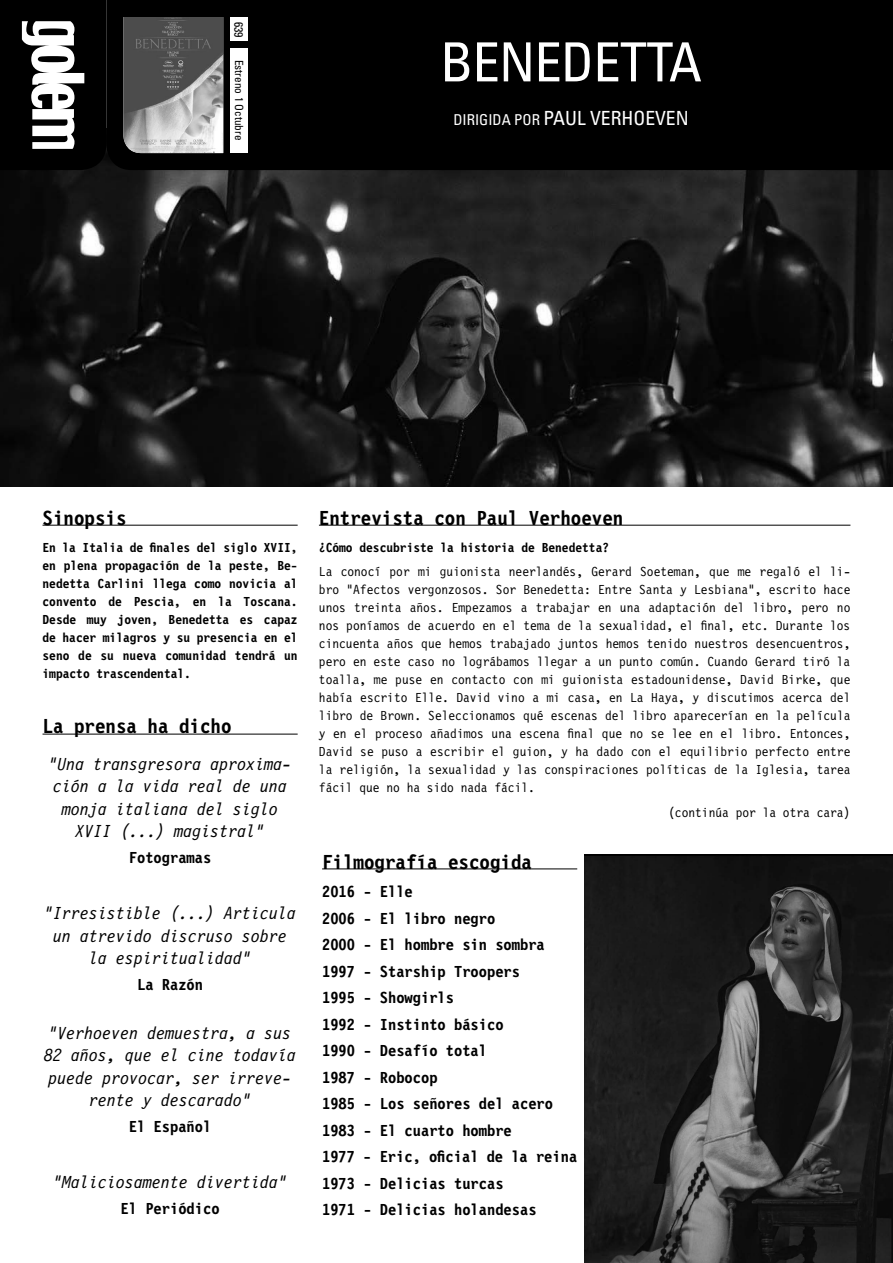
<style>
.page{position:relative;width:893px;height:1263px;background:#fff}
.page>*{position:absolute;margin:0;border:0;box-sizing:border-box;transform-origin:0 0}
.t1{font:condensed 54px "Univers";letter-spacing:-.01em;color:#fff}
.t2{font:700 21px "Letter Gothic 12 Pitch BT";color:#000}
.t3{font:condensed 19.5px "Univers";color:#fff}
.t4{font:italic 18px/22.5px "Letter Gothic 12 Pitch BT";color:#000;text-align:center}
.t5{font:700 16.5px/26.5px "Letter Gothic 12 Pitch BT";color:#000}
.t6{font:13.5px/18px "Letter Gothic 12 Pitch BT";color:#000;text-align:justify}
.t7{font:700 13.5px/18px "Letter Gothic 12 Pitch BT";color:#000;text-align:justify}
.t8{font:condensed 12px "Univers";color:#000}
.t9{font:condensed 11.25px "Univers";color:#000}
.s1{font-size:15px}
</style>
<div class="page">
<img style="left:0;top:170px;width:893px;height:317px">
<div style="left:106px;top:0;width:787px;height:170px;background:#000"></div>
<img style="left:123px;top:17px;width:100px;height:136px">
<div style="left:231px;top:17px;width:17px;height:23px;background:#fff"></div>
<div style="left:231px;top:48px;width:17px;height:105px;background:#fff"></div>
<hr style="left:43px;top:525px;width:255px;height:1px;background:#000">
<hr style="left:319px;top:525px;width:531px;height:1px;background:#000">
<svg style="left:0;top:0;width:106px;height:170px"></svg>
<hr style="left:43px;top:734px;width:255px;height:1px;background:#000">
<img style="left:585px;top:854px;width:308px;height:409px">
<hr style="left:322px;top:868px;width:255px;height:1px;background:#000">
<p class="t8" style="left:246px;top:22px;width:17px;rotate:90deg">639</p>
<p class="t9" style="left:246px;top:60px;width:82px;rotate:90deg">Estreno 1 Octubre</p>
<h1 class="t1" style="left:440px;top:28px;width:263px">BENEDETTA</h1>
<h3 class="t3" style="left:453px;top:105px;width:237px"><span class="s1">DIRIGIDA POR</span> PAUL VERHOEVEN</h3>
<h2 class="t2" style="left:43px;top:506px;width:85px">Sinopsis</h2>
<h2 class="t2" style="left:319px;top:506px;width:306px">Entrevista con Paul Verhoeven</h2>
<p class="t7" style="left:43px;top:539px;width:257px">En la Italia de finales del siglo XVII, en plena propagación de la peste, Be&shy;nedetta Carlini llega como novicia al convento de Pescia, en la Toscana.<br>Desde muy joven, Benedetta es capaz de hacer milagros y su presencia en el seno de su nueva comunidad tendrá un impacto trascendental.</p>
<p class="t7" style="left:319px;top:539px;width:292px">¿Cómo descubriste la historia de Benedetta?</p>
<p class="t6" style="left:319px;top:563px;width:533px">La conocí por mi guionista neerlandés, Gerard Soeteman, que me regaló el li&shy;bro “Afectos vergonzosos. Sor Benedetta: Entre Santa y Lesbiana”, escrito hace unos treinta años. Empezamos a trabajar en una adaptación del libro, pero no nos poníamos de acuerdo en el tema de la sexualidad, el final, etc. Durante los cincuenta años que hemos trabajado juntos hemos tenido nuestros desencuentros, pero en este caso no lográbamos llegar a un punto común. Cuando Gerard tiró la toalla, me puse en contacto con mi guionista estadounidense, David Birke, que había escrito Elle. David vino a mi casa, en La Haya, y discutimos acerca del libro de Brown. Seleccionamos qué escenas del libro aparecerían en la película y en el proceso añadimos una escena final que no se lee en el libro. Entonces, David se puso a escribir el guion, y ha dado con el equilibrio perfecto entre la religión, la sexualidad y las conspiraciones políticas de la Iglesia, tarea fácil que no ha sido nada fácil.</p>
<p class="t6" style="left:668px;top:803px;width:184px">(continúa por la otra cara)</p>
<h2 class="t2" style="left:43px;top:714px;width:190px">La prensa ha dicho</h2>
<h3 class="t4" style="left:49px;top:753px;width:245px">“Una transgresora aproxima&shy;ción a la vida real de una monja italiana del siglo<br>XVII (...) magistral”</h3>
<p class="t5" style="left:129px;top:844px;width:84px">Fotogramas</p>
<h3 class="t4" style="left:44px;top:902px;width:254px">“Irresistible (...) Articula un atrevido discruso sobre la espiritualidad”</h3>
<p class="t5" style="left:137px;top:971px;width:67px">La Razón</p>
<h3 class="t4" style="left:44px;top:1022px;width:254px">“Verhoeven demuestra, a sus<br>82 años, que el cine todavía puede provocar, ser irreve&shy;rente y descarado”</h3>
<p class="t5" style="left:129px;top:1114px;width:84px">El Español</p>
<h2 class="t2" style="left:322px;top:850px;width:211px">Filmografía escogida</h2>
<p class="t5" style="left:322px;top:879px;width:257px">2016 - Elle<br>2006 - El libro negro<br>2000 - El hombre sin sombra<br>1997 - Starship Troopers<br>1995 - Showgirls<br>1992 - Instinto básico<br>1990 - Desafío total<br>1987 - Robocop<br>1985 - Los señores del acero<br>1983 - El cuarto hombre<br>1977 - Eric, oficial de la reina<br>1973 - Delicias turcas<br>1971 - Delicias holandesas</p>
<h3 class="t4" style="left:53px;top:1171px;width:236px">“Maliciosamente divertida”</h3>
<p class="t5" style="left:121px;top:1196px;width:100px">El Periódico</p>
</div>
